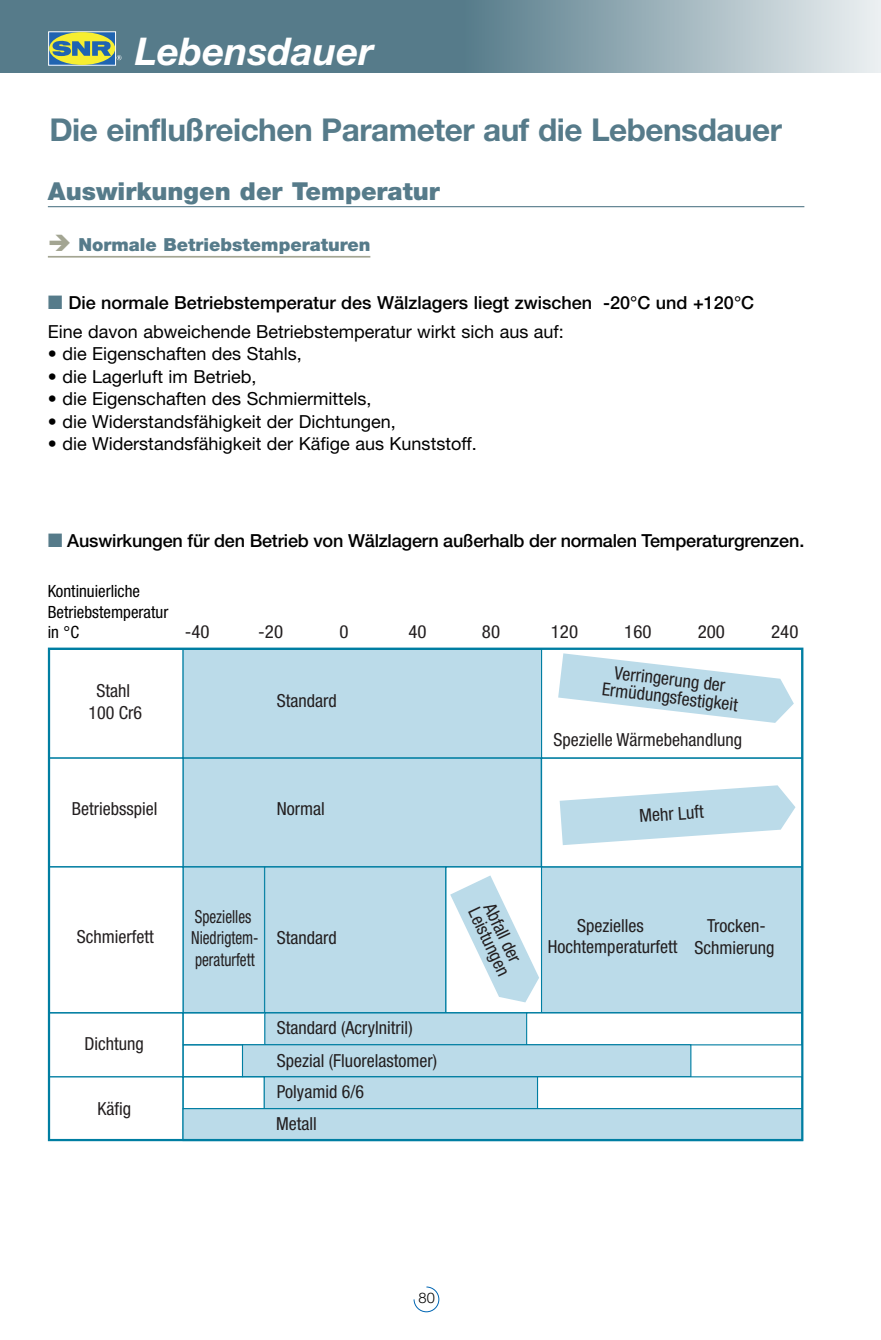
<style>
.page{position:relative;width:881px;height:1340px;background:#fff}
.page>*{position:absolute;margin:0;border:0;box-sizing:border-box;transform-origin:0 0}
.t1{font:italic 700 38.25px "Helvetica Neue";color:#fff}
.t2{font:700 31.5px "Helvetica Neue";letter-spacing:-.015em;color:#567b8a}
.t3{font:900 24.75px "Helvetica Neue";color:#567b8a}
.t4{font:condensed 18px/21.6px "Helvetica Neue";color:#231f20;text-align:center}
.t5{font:500 18px/28.8px "Helvetica Neue";letter-spacing:-.01em;color:#000}
.t6{font:18px "Helvetica Neue";color:#000}
.t7{font:condensed 18px/21.6px "Helvetica Neue";color:#231f20;scale:.85 1}
.t8{font:900 18px "Helvetica Neue";color:#567b8a}
.t9{font:condensed 18px "Helvetica Neue";color:#231f20;scale:1.05 1}
.t10{font:condensed 16.88px/20.2px "Helvetica Neue";color:#000}
.t11{font:300 14.62px "Helvetica Neue";color:#000}
.s1{font-family:"European Pi Three";font-weight:400;color:#567b8a}
.s2{font-weight:400}
</style>
<div class="page">
<svg style="left:413px;top:1286px;width:26px;height:26px"></svg>
<div style="left:464px;top:0;width:416px;height:72px;background:linear-gradient(to right,#567c8a,#ecf0f1)"></div>
<div style="left:0;top:0;width:464px;height:72px;background:#567b8a"></div>
<div style="left:49px;top:32px;width:66px;height:33px;background:#2064b1"></div>
<div style="left:48px;top:32px;width:68px;height:33px;border:1px solid #fff"></div>
<div style="left:49px;top:32px;width:66px;height:33px;background:#f6ee31;border-radius:50%"></div>
<svg style="left:52px;top:41px;width:59px;height:15px"></svg>
<svg style="left:117px;top:55px;width:4px;height:5px"></svg>
<hr style="left:48px;top:206px;width:756px;height:1px;background:#567b8a">
<hr style="left:48px;top:256px;width:322px;height:1px;background:#a3a592">
<div style="left:48px;top:757px;width:136px;height:110px;border:1px solid #007ea2"></div>
<div style="left:48px;top:866px;width:136px;height:147px;border:1px solid #007ea2"></div>
<div style="left:48px;top:1012px;width:135px;height:65px;border:1px solid #007ea2"></div>
<div style="left:48px;top:1076px;width:135px;height:64px;border:1px solid #007ea2"></div>
<div style="left:541px;top:867px;width:260px;height:145px;background:#bbdbe9"></div>
<div style="left:183px;top:649px;width:358px;height:109px;background:#bbdbe9"></div>
<div style="left:183px;top:758px;width:358px;height:108px;background:#bbdbe9"></div>
<div style="left:183px;top:757px;width:358px;height:110px;border:1px solid #007ea2"></div>
<div style="left:540px;top:757px;width:262px;height:110px;border:1px solid #007ea2"></div>
<div style="left:540px;top:648px;width:262px;height:110px;border:1px solid #007ea2"></div>
<div style="left:183px;top:867px;width:81px;height:145px;background:#bbdbe9"></div>
<div style="left:183px;top:866px;width:82px;height:147px;border:1px solid #007ea2"></div>
<div style="left:264px;top:867px;width:181px;height:145px;background:#bbdbe9"></div>
<div style="left:264px;top:866px;width:182px;height:147px;border:1px solid #007ea2"></div>
<div style="left:445px;top:866px;width:97px;height:147px;border:1px solid #007ea2"></div>
<svg style="left:450px;top:875px;width:89px;height:127px"></svg>
<svg style="left:559px;top:785px;width:236px;height:60px"></svg>
<div style="left:182px;top:1012px;width:83px;height:33px;border:1px solid #007ea2"></div>
<div style="left:265px;top:1012px;width:261px;height:32px;background:#bbdbe9"></div>
<div style="left:264px;top:1012px;width:263px;height:33px;border:1px solid #007ea2"></div>
<div style="left:526px;top:1012px;width:276px;height:33px;border:1px solid #007ea2"></div>
<div style="left:182px;top:1044px;width:61px;height:33px;border:1px solid #007ea2"></div>
<div style="left:242px;top:1044px;width:448px;height:32px;background:#bbdbe9"></div>
<div style="left:242px;top:1044px;width:449px;height:33px;border:1px solid #007ea2"></div>
<div style="left:182px;top:1076px;width:83px;height:33px;border:1px solid #007ea2"></div>
<div style="left:536px;top:1076px;width:266px;height:33px;border:1px solid #007ea2"></div>
<div style="left:264px;top:1076px;width:273px;height:32px;background:#bbdbe9"></div>
<div style="left:263px;top:1076px;width:275px;height:33px;border:1px solid #007ea2"></div>
<div style="left:183px;top:1108px;width:619px;height:32px;background:#bbdbe9"></div>
<div style="left:182px;top:1108px;width:620px;height:33px;border:1px solid #007ea2"></div>
<svg style="left:558px;top:653px;width:235px;height:70px"></svg>
<p class="t1" style="left:135px;top:38px;width:239px">Lebensdauer</p>
<p class="t2" style="left:49px;top:119px;width:733px">Die einflußreichen Parameter auf die Lebensdauer</p>
<p class="t3" style="left:48px;top:182px;width:393px">Auswirkungen der Temperatur</p>
<p class="t8" style="left:78px;top:238px;width:293px">Normale Betriebstemperaturen</p>
<p class="t5" style="left:48px;top:290px;width:707px"><span class="s1">-</span> Die normale Betriebstemperatur des Wälzlagers liegt zwischen -20°C und +120°C<br><span class="s2">Eine davon abweichende Betriebstemperatur wirkt sich aus auf:</span></p>
<p class="t6" style="left:48px;top:347px;width:255px">• die Eigenschaften des Stahls,</p>
<p class="t6" style="left:48px;top:370px;width:210px">• die Lagerluft im Betrieb,</p>
<p class="t6" style="left:48px;top:392px;width:325px">• die Eigenschaften des Schmiermittels,</p>
<p class="t6" style="left:48px;top:415px;width:349px">• die Widerstandsfähigkeit der Dichtungen,</p>
<p class="t6" style="left:48px;top:437px;width:430px">• die Widerstandsfähigkeit der Käfige aus Kunststoff.</p>
<p class="t5" style="left:48px;top:527px;width:757px"><span class="s1">-</span> Auswirkungen für den Betrieb von Wälzlagern außerhalb der normalen Temperaturgrenzen.</p>
<p class="t10" style="left:48px;top:583px;width:122px">Kontinuierliche<br>Betriebstemperatur in °C</p>
<p class="t4" style="left:89px;top:681px;width:55px">Stahl<br>100 Cr6</p>
<p class="t9" style="left:185px;top:625px;width:25px">-40</p>
<p class="t9" style="left:258px;top:625px;width:25px">-20</p>
<p class="t9" style="left:339px;top:625px;width:10px">0</p>
<p class="t9" style="left:408px;top:625px;width:19px">40</p>
<p class="t9" style="left:482px;top:625px;width:19px">80</p>
<p class="t9" style="left:550px;top:625px;width:27px">120</p>
<p class="t9" style="left:624px;top:625px;width:27px">160</p>
<p class="t9" style="left:697px;top:625px;width:27px">200</p>
<p class="t9" style="left:770px;top:625px;width:27px">240</p>
<p class="t4" style="left:277px;top:691px;width:61px">Standard</p>
<p class="t4" style="left:605px;top:663px;width:138px;line-height:18px;rotate:7deg">Verringerung der<br>Ermüdungsfestigkeit</p>
<p class="t4" style="left:553px;top:730px;width:190px">Spezielle Wärmebehandlung</p>
<p class="t4" style="left:72px;top:799px;width:87px">Betriebsspiel</p>
<p class="t4" style="left:277px;top:799px;width:49px">Normal</p>
<p class="t4" style="left:638px;top:806px;width:66px;rotate:-4deg">Mehr Luft</p>
<p class="t4" style="left:493px;top:899px;width:74px;line-height:15.8px;text-align:left;rotate:65deg">Abfall der<br>Leistungen</p>
<p class="t7" style="left:191px;top:906px;width:81px">Spezielles<br>Niedrigtem&shy;peraturfett</p>
<p class="t4" style="left:77px;top:927px;width:78px">Schmierfett</p>
<p class="t4" style="left:547px;top:916px;width:131px">Spezielles<br>Hochtemperaturfett</p>
<p class="t4" style="left:694px;top:916px;width:81px">Trocken-<br>Schmierung</p>
<p class="t4" style="left:277px;top:927px;width:61px">Standard</p>
<p class="t4" style="left:84px;top:1034px;width:61px">Dichtung</p>
<p class="t4" style="left:97px;top:1099px;width:35px">Käfig</p>
<p class="t4" style="left:277px;top:1012px;width:161px;line-height:33.1px;text-align:left">Standard (Acrylnitril)<br>Spezial (Fluorelastomer)</p>
<p class="t4" style="left:276px;top:1077px;width:90px;line-height:31.9px;text-align:left">Polyamid 6/6<br>Metall</p>
<p class="t11" style="left:418px;top:1292px;width:18px">80</p>
</div>
